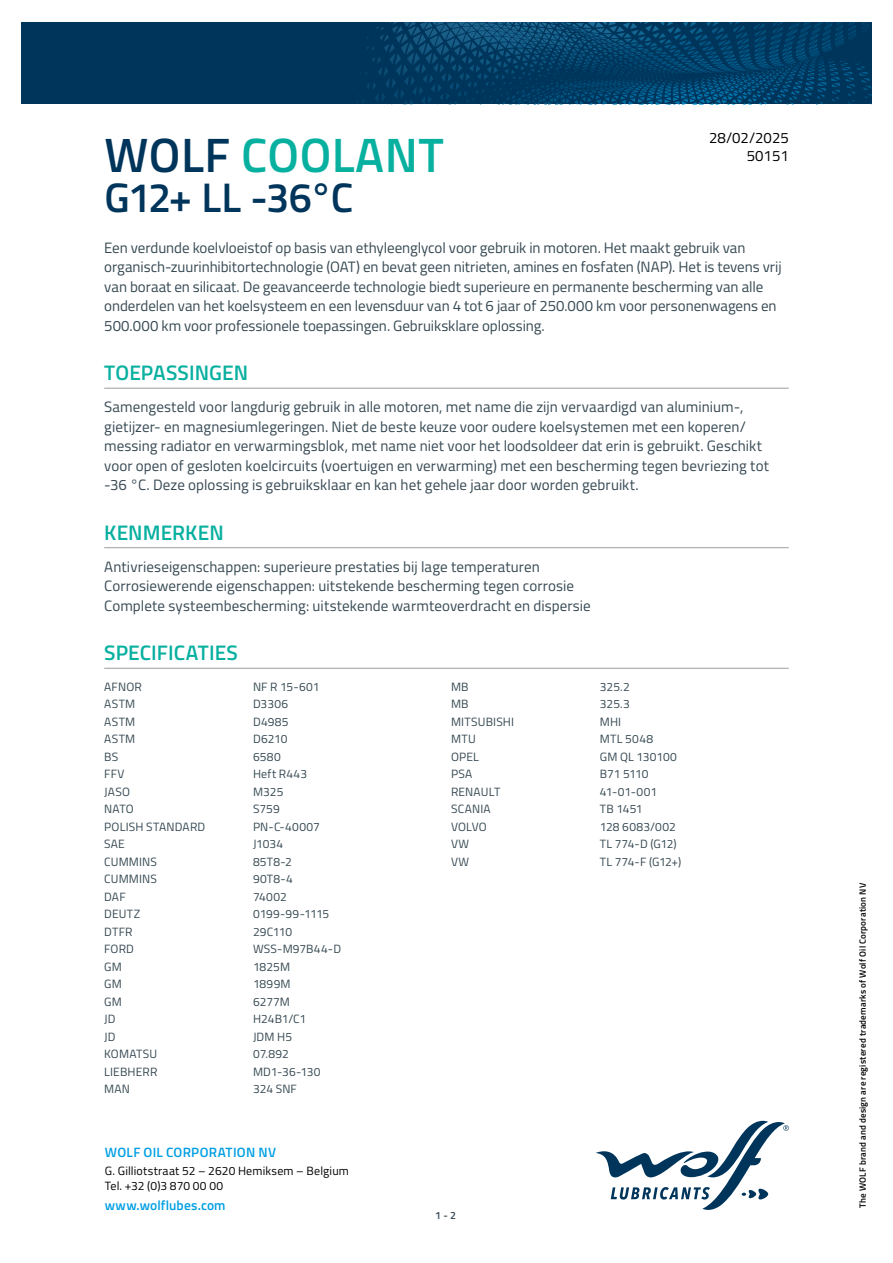
<style>
.page{position:relative;width:893px;height:1263px;background:#fff}
.page>*{position:absolute;margin:0;border:0;box-sizing:border-box;transform-origin:0 0}
.t1{font:600 48.3px "Titillium";letter-spacing:.01em;color:#08b0a0}
.t2{font:600 41.4px "Titillium";letter-spacing:-.03em;color:#00355b}
.t3{font:600 21px "Titillium";color:#08b0a0}
.t4{font:15px/19.5px "Titillium";letter-spacing:.005em;color:#364953}
.t5{font:15px/18px "Titillium";color:#000;text-align:right}
.t6{font:600 13.5px "Titillium";letter-spacing:.015em;color:#009fe3}
.t7{font:12px "Titillium";letter-spacing:.01em;color:#364953}
.t8{font:12px/14.4px "Titillium";letter-spacing:.015em;color:#000}
.t9{font:12px "Titillium";letter-spacing:-.03em;color:#364953}
.t10{font:600 10.5px "Titillium";color:#364953}
.t11{font:600 9px "Titillium";letter-spacing:.025em;color:#000}
.s1{color:#00355b}
</style>
<div class="page">
<svg style="left:596px;top:1121px;width:193px;height:89px"></svg>
<svg style="left:21px;top:22px;width:851px;height:82px;background:#013b62"></svg>
<hr style="left:104px;top:388px;width:685px;height:1px;background:#9d9d9c">
<hr style="left:104px;top:547px;width:685px;height:1px;background:#9d9d9c">
<hr style="left:104px;top:668px;width:685px;height:1px;background:#9d9d9c">
<p class="t5" style="left:709px;top:128px;width:81px">28/02/2025<br>50151</p>
<h1 class="t1" style="left:104px;top:118px;width:341px"><span class="s1">WOLF</span> COOLANT</h1>
<h2 class="t2" style="left:104px;top:166px;width:250px">G12+ LL -36°C</h2>
<p class="t4" style="left:104px;top:237px;width:679px">Een verdunde koelvloeistof op basis van ethyleenglycol voor gebruik in motoren. Het maakt gebruik van organisch-zuurinhibitortechnologie (OAT) en bevat geen nitrieten, amines en fosfaten (NAP). Het is tevens vrij van boraat en silicaat. De geavanceerde technologie biedt superieure en permanente bescherming van alle onderdelen van het koelsysteem en een levensduur van 4 tot 6 jaar of 250.000 km voor personenwagens en 500.000 km voor professionele toepassingen. Gebruiksklare oplossing.</p>
<h3 class="t3" style="left:104px;top:357px;width:145px">TOEPASSINGEN</h3>
<p class="t4" style="left:104px;top:397px;width:666px">Samengesteld voor langdurig gebruik in alle motoren, met name die zijn vervaardigd van aluminium-, gietijzer- en magnesiumlegeringen. Niet de beste keuze voor oudere koelsystemen met een koperen/ messing radiator en verwarmingsblok, met name niet voor het loodsoldeer dat erin is gebruikt. Geschikt voor open of gesloten koelcircuits (voertuigen en verwarming) met een bescherming tegen bevriezing tot -36 °C. Deze oplossing is gebruiksklaar en kan het gehele jaar door worden gebruikt.</p>
<h3 class="t3" style="left:104px;top:516px;width:121px">KENMERKEN</h3>
<p class="t4" style="left:104px;top:556px;width:488px">Antivrieseigenschappen: superieure prestaties bij lage temperaturen<br>Corrosiewerende eigenschappen: uitstekende bescherming tegen corrosie<br>Complete systeembescherming: uitstekende warmteoverdracht en dispersie</p>
<h3 class="t3" style="left:104px;top:637px;width:135px">SPECIFICATIES</h3>
<p class="t7" style="left:104px;top:678px;width:39px">AFNOR</p>
<p class="t7" style="left:253px;top:678px;width:68px">NF R 15-601</p>
<p class="t7" style="left:104px;top:695px;width:33px">ASTM</p>
<p class="t7" style="left:253px;top:695px;width:37px">D3306</p>
<p class="t7" style="left:104px;top:713px;width:33px">ASTM</p>
<p class="t7" style="left:253px;top:713px;width:37px">D4985</p>
<p class="t7" style="left:104px;top:730px;width:33px">ASTM</p>
<p class="t7" style="left:253px;top:730px;width:36px">D6210</p>
<p class="t7" style="left:104px;top:748px;width:16px">BS</p>
<p class="t7" style="left:253px;top:748px;width:29px">6580</p>
<p class="t7" style="left:104px;top:765px;width:22px">FFV</p>
<p class="t7" style="left:253px;top:765px;width:56px">Heft R443</p>
<p class="t7" style="left:104px;top:783px;width:27px">JASO</p>
<p class="t7" style="left:253px;top:783px;width:32px">M325</p>
<p class="t7" style="left:104px;top:800px;width:31px">NATO</p>
<p class="t7" style="left:253px;top:800px;width:28px">S759</p>
<p class="t7" style="left:104px;top:818px;width:103px">POLISH STANDARD</p>
<p class="t7" style="left:253px;top:818px;width:68px">PN-C-40007</p>
<p class="t7" style="left:104px;top:835px;width:22px">SAE</p>
<p class="t7" style="left:253px;top:835px;width:32px">J1034</p>
<p class="t7" style="left:104px;top:853px;width:54px">CUMMINS</p>
<p class="t7" style="left:253px;top:853px;width:40px">85T8-2</p>
<p class="t7" style="left:104px;top:870px;width:54px">CUMMINS</p>
<p class="t7" style="left:253px;top:870px;width:41px">90T8-4</p>
<p class="t7" style="left:104px;top:888px;width:23px">DAF</p>
<p class="t7" style="left:253px;top:888px;width:35px">74002</p>
<p class="t7" style="left:104px;top:905px;width:38px">DEUTZ</p>
<p class="t9" style="left:253px;top:905px;width:78px">0199-99-1115</p>
<p class="t7" style="left:104px;top:923px;width:30px">DTFR</p>
<p class="t7" style="left:253px;top:923px;width:41px">29C110</p>
<p class="t7" style="left:104px;top:940px;width:31px">FORD</p>
<p class="t7" style="left:253px;top:940px;width:90px">WSS-M97B44-D</p>
<p class="t7" style="left:104px;top:958px;width:19px">GM</p>
<p class="t7" style="left:253px;top:958px;width:39px">1825M</p>
<p class="t7" style="left:104px;top:975px;width:19px">GM</p>
<p class="t7" style="left:253px;top:975px;width:39px">1899M</p>
<p class="t7" style="left:104px;top:993px;width:19px">GM</p>
<p class="t7" style="left:253px;top:993px;width:38px">6277M</p>
<p class="t7" style="left:104px;top:1010px;width:13px">JD</p>
<p class="t7" style="left:253px;top:1010px;width:55px">H24B1/C1</p>
<p class="t7" style="left:104px;top:1028px;width:13px">JD</p>
<p class="t7" style="left:253px;top:1028px;width:41px">JDM H5</p>
<p class="t7" style="left:104px;top:1045px;width:55px">KOMATSU</p>
<p class="t7" style="left:253px;top:1045px;width:37px">07.892</p>
<p class="t7" style="left:104px;top:1063px;width:55px">LIEBHERR</p>
<p class="t7" style="left:253px;top:1063px;width:69px">MD1-36-130</p>
<p class="t7" style="left:104px;top:1080px;width:27px">MAN</p>
<p class="t7" style="left:253px;top:1080px;width:45px">324 SNF</p>
<p class="t7" style="left:451px;top:678px;width:19px">MB</p>
<p class="t7" style="left:600px;top:678px;width:31px">325.2</p>
<p class="t7" style="left:451px;top:695px;width:19px">MB</p>
<p class="t7" style="left:600px;top:695px;width:31px">325.3</p>
<p class="t7" style="left:451px;top:713px;width:65px">MITSUBISHI</p>
<p class="t7" style="left:600px;top:713px;width:23px">MHI</p>
<p class="t7" style="left:451px;top:730px;width:26px">MTU</p>
<p class="t7" style="left:600px;top:730px;width:55px">MTL 5048</p>
<p class="t7" style="left:451px;top:748px;width:29px">OPEL</p>
<p class="t7" style="left:600px;top:748px;width:79px">GM QL 130100</p>
<p class="t7" style="left:451px;top:765px;width:23px">PSA</p>
<p class="t7" style="left:600px;top:765px;width:50px">B71 5110</p>
<p class="t7" style="left:451px;top:783px;width:51px">RENAULT</p>
<p class="t7" style="left:600px;top:783px;width:59px">41-01-001</p>
<p class="t7" style="left:451px;top:800px;width:41px">SCANIA</p>
<p class="t7" style="left:600px;top:800px;width:44px">TB 1451</p>
<p class="t7" style="left:451px;top:818px;width:37px">VOLVO</p>
<p class="t7" style="left:600px;top:818px;width:77px">128 6083/002</p>
<p class="t7" style="left:451px;top:835px;width:20px">VW</p>
<p class="t7" style="left:600px;top:835px;width:78px">TL 774-D (G12)</p>
<p class="t7" style="left:451px;top:853px;width:20px">VW</p>
<p class="t7" style="left:600px;top:853px;width:83px">TL 774-F (G12+)</p>
<p class="t6" style="left:105px;top:1142px;width:173px">WOLF OIL CORPORATION NV</p>
<p class="t8" style="left:105px;top:1163px;width:246px">G. Gilliotstraat 52 – 2620 Hemiksem – Belgium<br>Tel. +32 (0)3 870 00 00</p>
<p class="t6" style="left:105px;top:1195px;width:122px">www.wolflubes.com</p>
<p class="t10" style="left:435px;top:1207px;width:22px">1 - 2</p>
<p class="t11" style="left:856px;top:1208px;width:326px;rotate:-90deg">The WOLF brand and design are registered trademarks of Wolf Oil Corporation NV</p>
</div>
